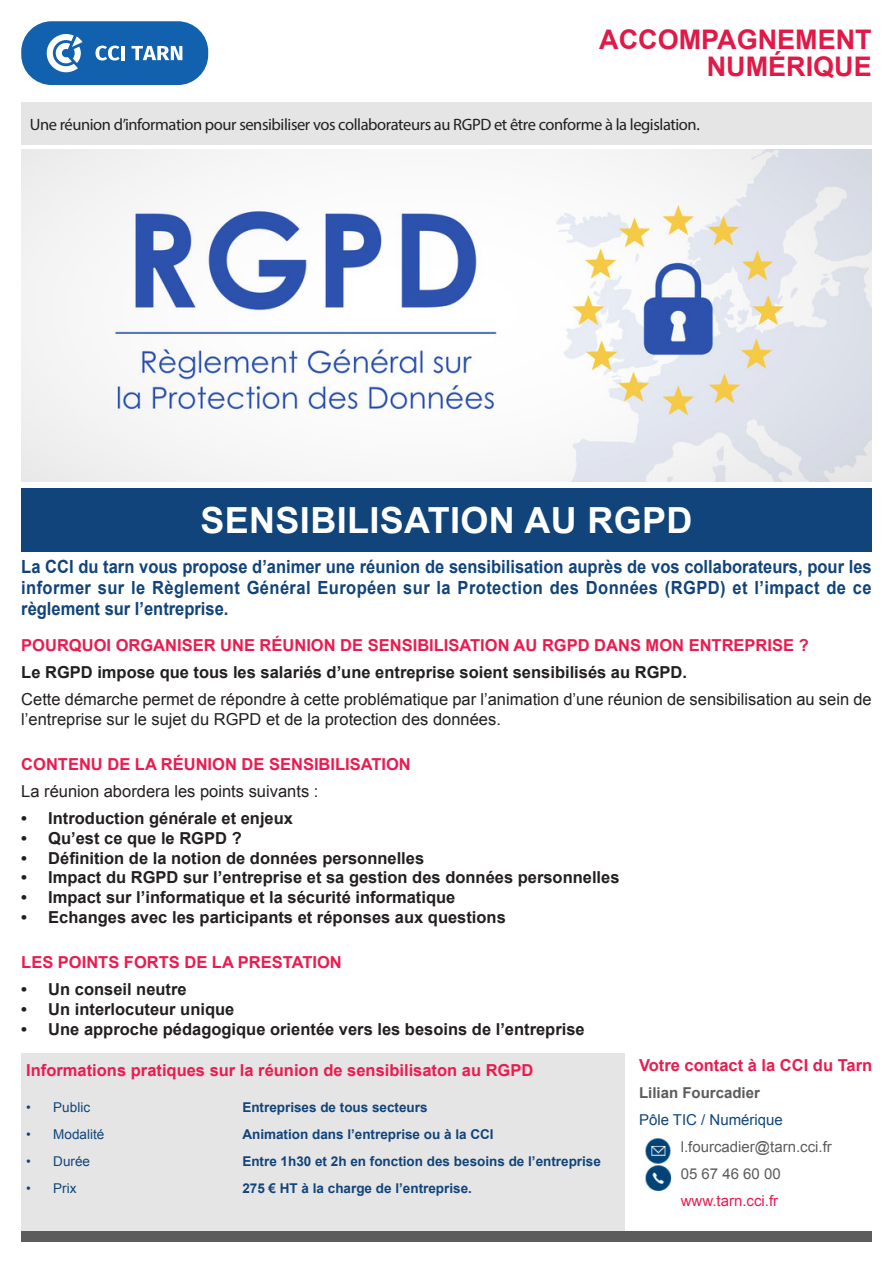
<style>
.page{position:relative;width:893px;height:1263px;background:#fff}
.page>*{position:absolute;margin:0;border:0;box-sizing:border-box;transform-origin:0 0}
.t1{font:700 36px "Arial";letter-spacing:.01em;color:#fff}
.t2{font:700 27px/27px "Arial";color:#e11947;text-align:right}
.t3{font:700 18.15px/21px "Arial";letter-spacing:.025em;color:#10447a;text-align:justify;scale:.91 1}
.t4{font:700 16.5px "Arial";color:#231f20}
.t5{font:700 16.5px "Arial";color:#eb1b4f}
.t6{font:16.5px/19.8px "Arial";color:#231f20}
.t7{font:16.5px "Myriad Pro";letter-spacing:-.025em;color:#231f20}
.t8{font:15px "Arial";color:#5c5c5c}
.t9{font:15px "Arial";color:#10447a}
.t10{font:700 15px "Arial";color:#5c5c5c}
.t11{font:15px "Arial";color:#eb1b4f}
.t12{font:700 13.5px "Arial";color:#10447a}
.t13{font:13.5px "Arial";color:#10447a}
</style>
<div class="page">
<img style="left:21px;top:149px;width:851px;height:333px">
<div style="left:21px;top:488px;width:851px;height:63px;background:#10447a"></div>
<div style="left:21px;top:102px;width:851px;height:43px;background:#e5e5e5"></div>
<div style="left:21px;top:1053px;width:604px;height:178px;background:#e5e5e5"></div>
<div style="left:21px;top:1231px;width:851px;height:10px;background:#5c5c5c"></div>
<img style="left:645px;top:1138px;width:27px;height:53px">
<div style="left:21px;top:21px;width:187px;height:64px;background:#1161af;border-radius:30px"></div>
<svg style="left:47px;top:34px;width:35px;height:38px"></svg>
<svg style="left:95px;top:46px;width:25px;height:15px"></svg>
<hr style="left:121px;top:46px;width:4px;height:14px;background:#fff">
<svg style="left:132px;top:46px;width:50px;height:14px"></svg>
<p class="t2" style="left:599px;top:27px;width:274px">ACCOMPAGNEMENT<br>NUMÉRIQUE</p>
<p class="t7" style="left:30px;top:114px;width:671px">Une réunion d’information pour sensibiliser vos collaborateurs au RGPD et être conforme à la legislation.</p>
<p class="t1" style="left:200px;top:496px;width:493px">SENSIBILISATION AU RGPD</p>
<p class="t3" style="left:21px;top:556px;width:936px">La CCI du tarn vous propose d’animer une réunion de sensibilisation auprès de vos collaborateurs, pour les informer sur le Règlement Général Européen sur la Protection des Données (RGPD) et l’impact de ce règlement sur l’entreprise.</p>
<p class="t5" style="left:21px;top:634px;width:789px">POURQUOI ORGANISER UNE RÉUNION DE SENSIBILISATION AU RGPD DANS MON ENTREPRISE ?</p>
<p class="t4" style="left:21px;top:661px;width:667px">Le RGPD impose que tous les salariés d’une entreprise soient sensibilisés au RGPD.</p>
<p class="t6" style="left:21px;top:690px;width:852px">Cette démarche permet de répondre à cette problématique par l’animation d’une réunion de sensibilisation au sein de l’entreprise sur le sujet du RGPD et de la protection des données.</p>
<p class="t5" style="left:21px;top:753px;width:391px">CONTENU DE LA RÉUNION DE SENSIBILISATION</p>
<p class="t6" style="left:21px;top:781px;width:299px">La réunion abordera les points suivants :</p>
<p class="t4" style="left:21px;top:807px;width:273px">• Introduction générale et enjeux</p>
<p class="t4" style="left:21px;top:827px;width:222px">• Qu’est ce que le RGPD ?</p>
<p class="t4" style="left:21px;top:847px;width:404px">• Définition de la notion de données personnelles</p>
<p class="t4" style="left:21px;top:866px;width:600px">• Impact du RGPD sur l’entreprise et sa gestion des données personnelles</p>
<p class="t4" style="left:21px;top:886px;width:436px">• Impact sur l’informatique et la sécurité informatique</p>
<p class="t4" style="left:21px;top:906px;width:486px">• Echanges avec les participants et réponses aux questions</p>
<p class="t5" style="left:21px;top:951px;width:322px">LES POINTS FORTS DE LA PRESTATION</p>
<p class="t4" style="left:21px;top:978px;width:167px">• Un conseil neutre</p>
<p class="t4" style="left:21px;top:998px;width:215px">• Un interlocuteur unique</p>
<p class="t4" style="left:21px;top:1018px;width:565px">• Une approche pédagogique orientée vers les besoins de l’entreprise</p>
<p class="t5" style="left:26px;top:1059px;width:509px">Informations pratiques sur la réunion de sensibilisaton au RGPD</p>
<p class="t13" style="left:26px;top:1099px;width:65px">• Public</p>
<p class="t12" style="left:242px;top:1098px;width:187px">Entreprises de tous secteurs</p>
<p class="t13" style="left:26px;top:1126px;width:80px">• Modalité</p>
<p class="t12" style="left:242px;top:1125px;width:253px">Animation dans l’entreprise ou à la CCI</p>
<p class="t13" style="left:26px;top:1153px;width:65px">• Durée</p>
<p class="t12" style="left:242px;top:1152px;width:360px">Entre 1h30 et 2h en fonction des besoins de l’entreprise</p>
<p class="t13" style="left:26px;top:1180px;width:52px">• Prix</p>
<p class="t12" style="left:242px;top:1179px;width:231px">275 € HT à la charge de l’entreprise.</p>
<p class="t5" style="left:639px;top:1054px;width:235px">Votre contact à la CCI du Tarn</p>
<p class="t10" style="left:639px;top:1082px;width:122px">Lilian Fourcadier</p>
<p class="t9" style="left:639px;top:1110px;width:145px">Pôle TIC / Numérique</p>
<p class="t8" style="left:681px;top:1137px;width:153px">l.fourcadier@tarn.cci.fr</p>
<p class="t8" style="left:681px;top:1164px;width:102px">05 67 46 60 00</p>
<p class="t11" style="left:681px;top:1191px;width:99px">www.tarn.cci.fr</p>
</div>
